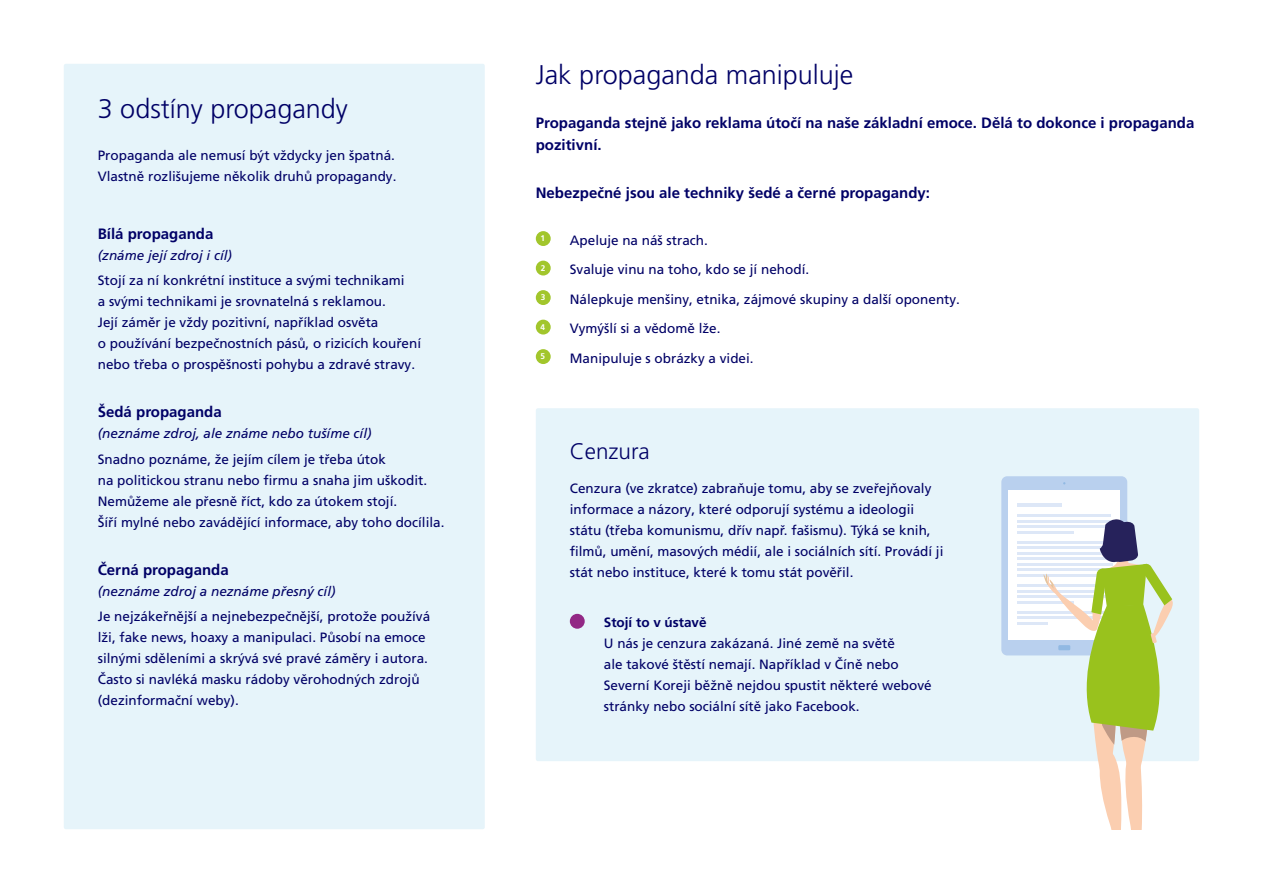
<style>
.page{position:relative;width:1263px;height:893px;background:#fff}
.page>*{position:absolute;margin:0;border:0;box-sizing:border-box;transform-origin:0 0}
.t1{font:300 27px "Frutiger LT Pro";color:#006}
.t2{font:300 22.5px "Frutiger LT Pro";color:#006}
.t3{font:700 15px/22.5px "Frutiger LT Pro";color:#006}
.t4{font:13.5px/21px "Frutiger LT Pro";color:#006}
.t5{font:italic 13.5px "Frutiger LT Pro";color:#006}
.t6{font:700 13.5px "Frutiger LT Pro";color:#006}
.t7{font:700 8.25px "Frutiger LT Pro";color:#fff}
</style>
<div class="page">
<div style="left:64px;top:64px;width:421px;height:765px;background:#e6f4fa;border-radius:2px"></div>
<div style="left:536px;top:231px;width:15px;height:15px;background:#a2c62c;border-radius:50%"></div>
<div style="left:536px;top:261px;width:15px;height:14px;background:#a2c62c;border-radius:50%"></div>
<div style="left:536px;top:290px;width:15px;height:15px;background:#a2c62c;border-radius:50%"></div>
<div style="left:536px;top:320px;width:15px;height:15px;background:#a2c62c;border-radius:50%"></div>
<div style="left:536px;top:349px;width:15px;height:15px;background:#a2c62c;border-radius:50%"></div>
<div style="left:536px;top:408px;width:663px;height:353px;background:#e6f4fa;border-radius:2px"></div>
<div style="left:570px;top:614px;width:15px;height:15px;background:#922885;border-radius:50%"></div>
<div style="left:1001px;top:476px;width:126px;height:179px;background:#b9d0ee;border-radius:6px"></div>
<svg style="left:1009px;top:490px;width:164px;height:339px"></svg>
<h1 class="t1" style="left:98px;top:93px;width:252px">3 odstíny propagandy</h1>
<p class="t4" style="left:98px;top:145px;width:300px">Propaganda ale nemusí být vždycky jen špatná.<br>Vlastně rozlišujeme několik druhů propagandy.</p>
<p class="t3" style="left:98px;top:223px;width:117px">Bílá propaganda</p>
<p class="t5" style="left:98px;top:247px;width:136px">(známe její zdroj i cíl)</p>
<p class="t4" style="left:98px;top:270px;width:325px">Stojí za ní konkrétní instituce a svými technikami<br>a svými technikami je srovnatelná s reklamou.<br>Její záměr je vždy pozitivní, například osvěta<br>o používání bezpečnostních pásů, o rizicích kouření nebo třeba o prospěšnosti pohybu a zdravé stravy.</p>
<p class="t3" style="left:98px;top:401px;width:125px">Šedá propaganda</p>
<p class="t5" style="left:98px;top:426px;width:275px">(neznáme zdroj, ale známe nebo tušíme cíl)</p>
<p class="t4" style="left:98px;top:448px;width:348px">Snadno poznáme, že jejím cílem je třeba útok<br>na politickou stranu nebo firmu a snaha jim uškodit.<br>Nemůžeme ale přesně říct, kdo za útokem stojí.<br>Šíří mylné nebo zavádějící informace, aby toho docílila.</p>
<p class="t3" style="left:98px;top:558px;width:132px">Černá propaganda</p>
<p class="t5" style="left:98px;top:583px;width:239px">(neznáme zdroj a neznáme přesný cíl)</p>
<p class="t4" style="left:98px;top:606px;width:334px">Je nejzákeřnější a nejnebezpečnější, protože používá lži, fake news, hoaxy a manipulaci. Působí na emoce silnými sděleními a skrývá své pravé záměry i autora.<br>Často si navléká masku rádoby věrohodných zdrojů (dezinformační weby).</p>
<h1 class="t1" style="left:536px;top:59px;width:319px">Jak propaganda manipuluje</h1>
<p class="t3" style="left:536px;top:111px;width:660px">Propaganda stejně jako reklama útočí na naše základní emoce. Dělá to dokonce i propaganda pozitivní.</p>
<p class="t3" style="left:536px;top:182px;width:396px">Nebezpečné jsou ale techniky šedé a černé propagandy:</p>
<p class="t7" style="left:540px;top:234px;width:6px">1</p>
<p class="t4" style="left:570px;top:229px;width:140px">Apeluje na náš strach.</p>
<p class="t7" style="left:541px;top:263px;width:6px">2</p>
<p class="t4" style="left:570px;top:259px;width:241px">Svaluje vinu na toho, kdo se jí nehodí.</p>
<p class="t7" style="left:541px;top:293px;width:6px">3</p>
<p class="t4" style="left:570px;top:288px;width:392px">Nálepkuje menšiny, etnika, zájmové skupiny a další oponenty.</p>
<p class="t7" style="left:540px;top:322px;width:6px">4</p>
<p class="t4" style="left:570px;top:318px;width:152px">Vymýšlí si a vědomě lže.</p>
<p class="t7" style="left:541px;top:352px;width:6px">5</p>
<p class="t4" style="left:570px;top:347px;width:185px">Manipuluje s obrázky a videi.</p>
<h2 class="t2" style="left:570px;top:438px;width:82px">Cenzura</h2>
<p class="t4" style="left:570px;top:478px;width:375px">Cenzura (ve zkratce) zabraňuje tomu, aby se zveřejňovaly informace a názory, které odporují systému a ideologii státu (třeba komunismu, dřív např. fašismu). Týká se knih, filmů, umění, masových médií, ale i sociálních sítí. Provádí ji stát nebo instituce, které k tomu stát pověřil.</p>
<p class="t6" style="left:604px;top:615px;width:104px">Stojí to v ústavě</p>
<p class="t4" style="left:604px;top:633px;width:329px">U nás je cenzura zakázaná. Jiné země na světě<br>ale takové štěstí nemají. Například v Číně nebo Severní Koreji běžně nejdou spustit některé webové stránky nebo sociální sítě jako Facebook.</p>
</div>
